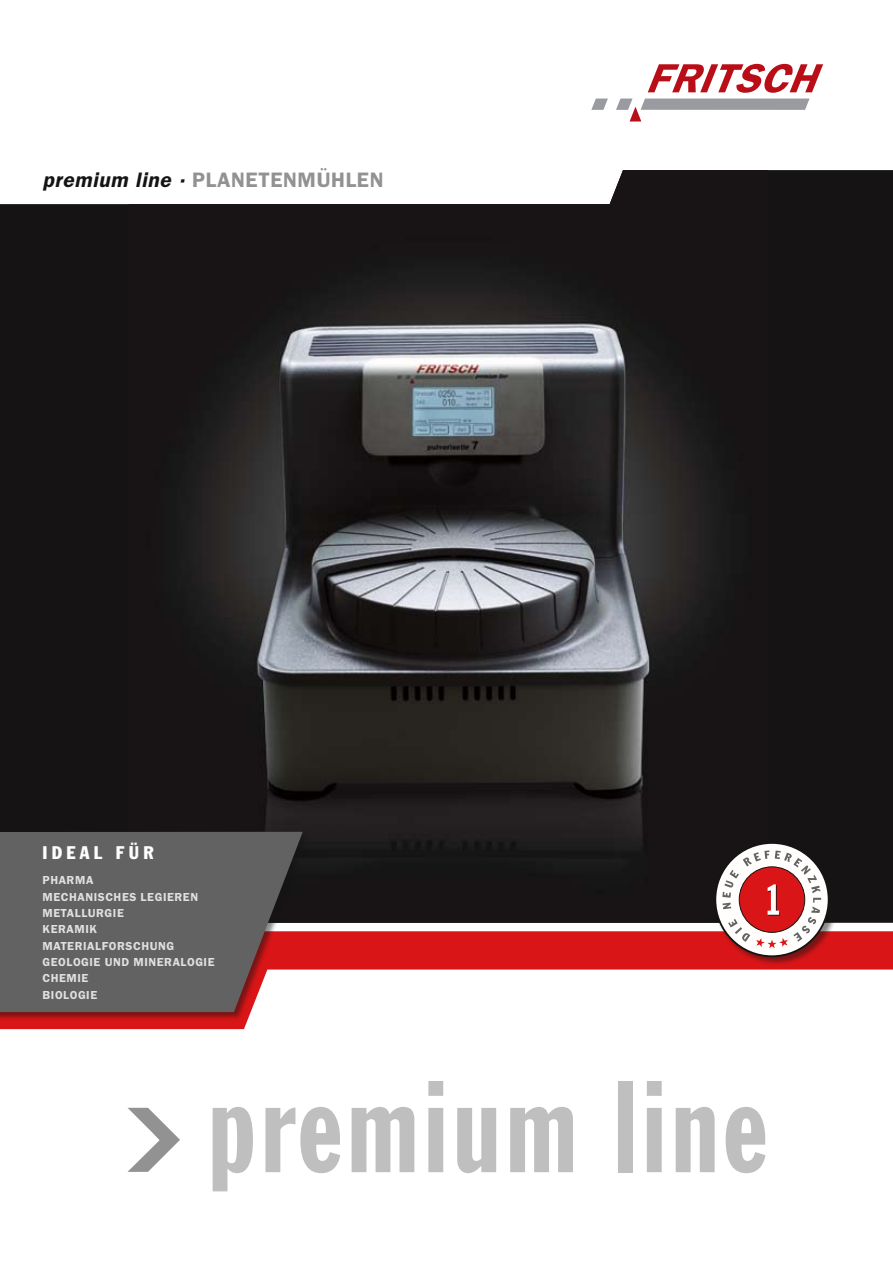
<style>
.page{position:relative;width:893px;height:1263px;background:#fff}
.page>*{position:absolute;margin:0;border:0;box-sizing:border-box;transform-origin:0 0}
.t1{font:600 21px "Franklin Gothic";letter-spacing:.03em;color:#929293}
.t2{font:condensed 18px "Franklin Gothic";letter-spacing:.24em;color:#fffefd}
.t3{font:12px/16.4px "Franklin Got URWT Dem";letter-spacing:.05em;color:#e1e0e0}
.s1{font-style:italic;color:#151313}
</style>
<div class="page">
<svg style="left:0;top:931px;width:893px;height:98px"></svg>
<div style="left:0;top:170px;width:893px;height:753px;background:#151313"></div>
<img style="left:129px;top:170px;width:638px;height:753px">
<div style="left:713px;top:841px;width:126px;height:126px;background:#151313;opacity:.5"></div>
<svg style="left:715px;top:843px;width:114px;height:113px"></svg>
<div style="left:714px;top:842px;width:116px;height:115px;border:2px solid #151313;border-radius:50%"></div>
<svg style="left:722px;top:850px;width:99px;height:98px"></svg>
<div style="left:0;top:830px;width:312px;height:192px;background:#151313;opacity:.5"></div>
<svg style="left:0;top:832px;width:303px;height:180px;background:#6a6262"></svg>
<svg style="left:648px;top:64px;width:175px;height:29px"></svg>
<svg style="left:591px;top:99px;width:17px;height:11px"></svg>
<svg style="left:616px;top:99px;width:194px;height:23px"></svg>
<svg style="left:213px;top:1107px;width:40px;height:84px"></svg>
<svg style="left:265px;top:1107px;width:75px;height:66px"></svg>
<svg style="left:352px;top:1107px;width:62px;height:65px"></svg>
<svg style="left:428px;top:1081px;width:15px;height:91px"></svg>
<svg style="left:457px;top:1108px;width:39px;height:65px"></svg>
<svg style="left:510px;top:1107px;width:63px;height:65px"></svg>
<div style="left:618px;top:1081px;width:15px;height:91px;background:#bfbfc0"></div>
<svg style="left:647px;top:1081px;width:15px;height:91px"></svg>
<svg style="left:676px;top:1107px;width:39px;height:65px"></svg>
<svg style="left:726px;top:1107px;width:39px;height:66px"></svg>
<svg style="left:128px;top:1108px;width:52px;height:64px"></svg>
<h1 class="t1" style="left:43px;top:167px;width:342px"><span class="s1">premium line ·</span> PLANETENMÜHLEN</h1>
<h2 class="t2" style="left:43px;top:842px;width:113px">IDEAL FÜR</h2>
<p class="t3" style="left:43px;top:872px;width:174px">PHARMA<br>M ECHANISCHES LEGIEREN<br>M ETALLURGIE<br>KERAMIK<br>MATERIALFORSCHUNG<br>GEOLOGIE UND MINERALOGIE<br>CHEMIE<br>BIOLOGIE</p>
</div>
